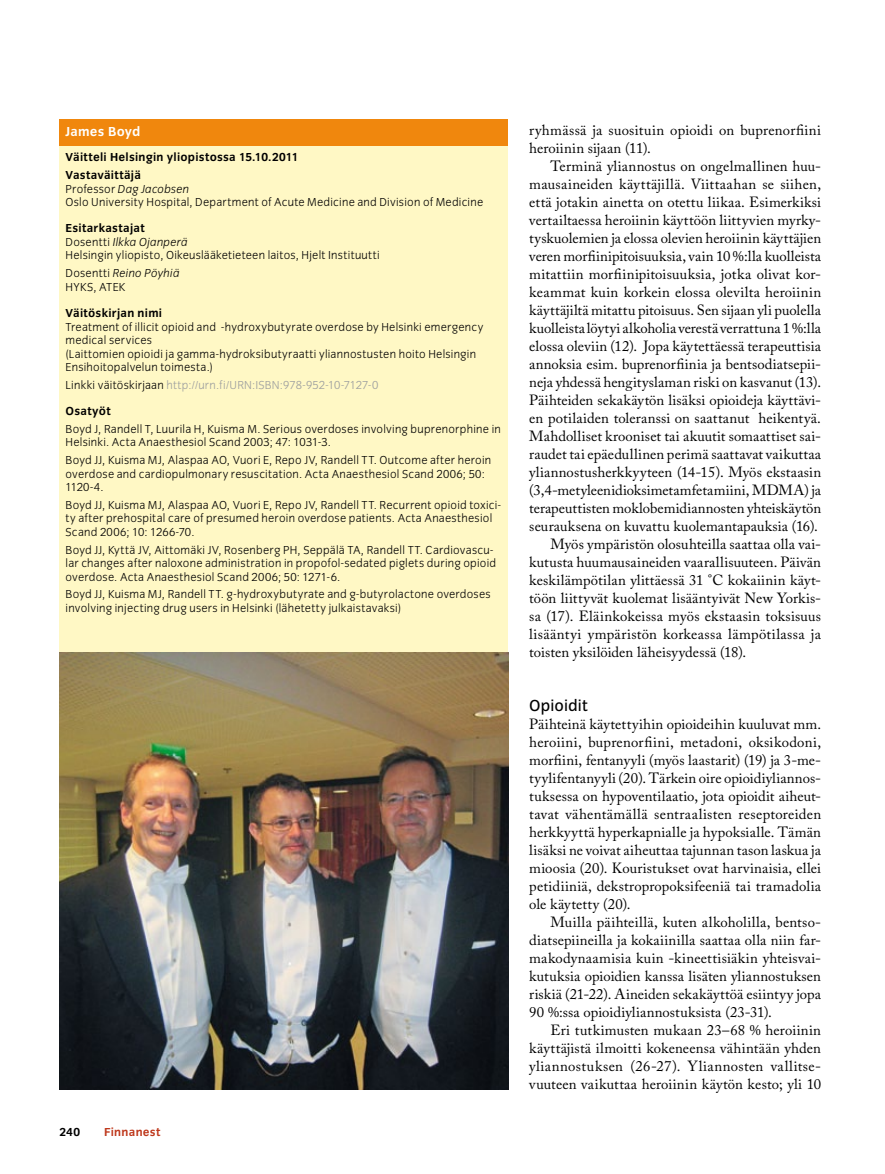
<style>
.page{position:relative;width:885px;height:1174px;background:#fff}
.page>*{position:absolute;margin:0;border:0;box-sizing:border-box;transform-origin:0 0}
.t1{font:16.5px "Congress Sans";letter-spacing:.005em;color:#000}
.t2{font:14.7px/18px "Adobe Caslon Pro";letter-spacing:.01em;color:#000;text-align:justify}
.t3{font:700 13.5px "Congress Sans";letter-spacing:.015em;color:#fff}
.t4{font:300 12px/13.5px "Congress Sans";letter-spacing:.02em;color:#000}
.t5{font:700 12px/17.7px "Congress Sans";letter-spacing:.02em;color:#000}
.t6{font:300 12px/26.2px "Congress Sans";letter-spacing:.02em;color:#9c9e9f}
.t7{font:700 12px "Congress Sans";letter-spacing:.02em;color:#be381c}
.s1{font-style:italic}
.s2{font-weight:700}
.s3{color:#000}
.s4{font-weight:700;color:#000}
</style>
<div class="page">
<div style="left:60px;top:119px;width:448px;height:27px;background:#f0870d"></div>
<div style="left:60px;top:146px;width:448px;height:510px;background:#fff8c5"></div>
<img style="left:60px;top:653px;width:448px;height:436px">
<p class="t3" style="left:66px;top:123px;width:76px">James Boyd</p>
<p class="t5" style="left:66px;top:148px;width:234px">Väitteli Helsingin yliopistossa 15.10.2011<br>Vastaväittäjä</p>
<p class="t4" style="left:66px;top:182px;width:419px">Professor <span class="s1">Dag Jacobsen<br></span>Oslo University Hospital, Department of Acute Medicine and Division of Medicine</p>
<p class="t4" style="left:66px;top:222px;width:315px"><span class="s2">Esitarkastajat<br></span>Dosentti <span class="s1">Ilkka Ojanperä<br></span>Helsingin yliopisto, Oikeuslääketieteen laitos, Hjelt Instituutti</p>
<p class="t4" style="left:66px;top:266px;width:115px">Dosentti <span class="s1">Reino Pöyhiä<br></span>HYKS, ATEK</p>
<p class="t5" style="left:66px;top:304px;width:98px">Väitöskirjan nimi</p>
<p class="t4" style="left:66px;top:320px;width:419px">Treatment of illicit opioid and -hydroxybutyrate overdose by Helsinki emergency medical services<br>(Laittomien opioidi ja gamma-hydroksibutyraatti yliannostusten hoito Helsingin Ensihoitopalvelun toimesta.)</p>
<p class="t6" style="left:66px;top:372px;width:314px"><span class="s3">Linkki väitöskirjaan</span> http://urn.fi/U RN:ISBN:978-952-10-7127-0<br><span class="s4">Osatyöt</span></p>
<p class="t4" style="left:66px;top:422px;width:437px">Boyd J, Randell T, Luurila H, Kuisma M. Serious overdoses involving buprenorphine in<br>Helsinki. Acta Anaesthesiol Scand 2003; 47: 1031-3.  </p>
<p class="t4" style="left:66px;top:453px;width:427px">Boyd JJ, Kuisma MJ, Alaspaa AO, Vuori E, Repo JV, Randell TT. Outcome after heroin overdose and cardiopulmonary resuscitation. Acta Anaesthesiol Scand 2006; 50:<br>1120-4.</p>
<p class="t4" style="left:66px;top:498px;width:437px">Boyd JJ, Kuisma MJ, Alaspaa AO, Vuori E, Repo JV, Randell TT. Recurrent opioid toxici&shy;ty after prehospital care of presumed heroin overdose patients. Acta Anaesthesiol<br>Scand 2006; 10: 1266-70.   </p>
<p class="t4" style="left:66px;top:543px;width:432px">Boyd JJ, Kyttä JV, Aittomäki JV, Rosenberg PH, Seppälä TA, Randell TT. Cardiovascu&shy;lar changes after naloxone administration in propofol-sedated piglets during opioid overdose. Acta Anaesthesiol Scand 2006; 50: 1271-6.  </p>
<p class="t4" style="left:66px;top:587px;width:426px">Boyd JJ, Kuisma MJ, Randell TT. g-hydroxybutyrate and g-butyrolactone overdoses involving injecting drug users in Helsinki (lähetetty julkaistavaksi)</p>
<p class="t5" style="left:60px;top:1123px;width:22px">240</p>
<p class="t7" style="left:104px;top:1125px;width:58px">Finnanest</p>
<p class="t2" style="left:529px;top:121px;width:293px">ryhmässä ja suosituin opioidi on buprenorfiini heroiinin sijaan (11).</p>
<p class="t2" style="left:550px;top:157px;width:272px">Terminä yliannostus on ongelmallinen huu-</p>
<p class="t2" style="left:529px;top:175px;width:293px">mausaineiden käyttäjillä. Viittaahan se siihen,</p>
<p class="t2" style="left:529px;top:193px;width:293px">että jotakin ainetta on otettu liikaa. Esimerkiksi</p>
<p class="t2" style="left:529px;top:211px;width:293px">vertailtaessa heroiinin käyttöön liittyvien myrky-</p>
<p class="t2" style="left:529px;top:229px;width:293px">tyskuolemien ja elossa olevien heroiinin käyttäjien</p>
<p class="t2" style="left:529px;top:247px;width:293px">veren morfiinipitoisuuksia, vain 10 %:lla kuolleista</p>
<p class="t2" style="left:529px;top:265px;width:293px">mitattiin morfiinipitoisuuksia, jotka olivat kor-</p>
<p class="t2" style="left:529px;top:283px;width:293px">keammat kuin korkein elossa olevilta heroiinin</p>
<p class="t2" style="left:529px;top:301px;width:293px">käyttäjiltä mitattu pitoisuus. Sen sijaan yli puolella</p>
<p class="t2" style="left:529px;top:319px;width:293px">kuolleista löytyi alkoholia verestä verrattuna 1 %:lla</p>
<p class="t2" style="left:529px;top:337px;width:293px">elossa oleviin (12). Jopa käytettäessä terapeuttisia</p>
<p class="t2" style="left:529px;top:355px;width:293px">annoksia esim. buprenorfiinia ja bentsodiatsepii-</p>
<p class="t2" style="left:529px;top:373px;width:293px">neja yhdessä hengityslaman riski on kasvanut (13).</p>
<p class="t2" style="left:529px;top:391px;width:293px">Päihteiden sekakäytön lisäksi opioideja käyttävi-</p>
<p class="t2" style="left:529px;top:409px;width:293px">en potilaiden toleranssi on saattanut heikentyä.</p>
<p class="t2" style="left:529px;top:427px;width:293px">Mahdolliset krooniset tai akuutit somaattiset sai-</p>
<p class="t2" style="left:529px;top:445px;width:293px">raudet tai epäedullinen perimä saattavat vaikuttaa</p>
<p class="t2" style="left:529px;top:463px;width:293px">yliannostusherkkyyteen (14-15). Myös ekstaasin</p>
<p class="t2" style="left:529px;top:481px;width:293px">(3,4-metyleenidioksimetamfetamiini, MDMA) ja</p>
<p class="t2" style="left:529px;top:499px;width:293px">terapeuttisten moklobemidiannosten yhteiskäytön</p>
<p class="t2" style="left:529px;top:517px;width:290px">seurauksena on kuvattu kuolemantapauksia (16).</p>
<p class="t2" style="left:550px;top:535px;width:272px">Myös ympäristön olosuhteilla saattaa olla vai-</p>
<p class="t2" style="left:529px;top:553px;width:293px">kutusta huumausaineiden vaarallisuuteen. Päivän</p>
<p class="t2" style="left:529px;top:571px;width:293px">keskilämpötilan ylittäessä 31 °C kokaiinin käyt-</p>
<p class="t2" style="left:529px;top:589px;width:293px">töön liittyvät kuolemat lisääntyivät New Yorkis-</p>
<p class="t2" style="left:529px;top:607px;width:293px">sa (17). Eläinkokeissa myös ekstaasin toksisuus</p>
<p class="t2" style="left:529px;top:625px;width:293px">lisääntyi ympäristön korkeassa lämpötilassa ja</p>
<p class="t2" style="left:529px;top:643px;width:218px">toisten yksilöiden läheisyydessä (18).</p>
<p class="t1" style="left:529px;top:696px;width:60px">Opioidit</p>
<p class="t2" style="left:529px;top:715px;width:293px">Päihteinä käytettyihin opioideihin kuuluvat mm. heroiini, buprenorfiini, metadoni, oksikodoni, morfiini, fentanyyli (myös laastarit) (19) ja 3-me&shy;tyylifentanyyli (20). Tärkein oire opioidiyliannos&shy;tuksessa on hypoventilaatio, jota opioidit aiheut&shy;tavat vähentämällä sentraalisten reseptoreiden herkkyyttä hyperkapnialle ja hypoksialle. Tämän lisäksi ne voivat aiheuttaa tajunnan tason laskua ja mioosia (20). Kouristukset ovat harvinaisia, ellei petidiiniä, dekstropropoksifeeniä tai tramadolia ole käytetty (20).</p>
<p class="t2" style="left:529px;top:913px;width:293px;text-indent:21px">Muilla päihteillä, kuten alkoholilla, bentso&shy;diatsepiineilla ja kokaiinilla saattaa olla niin far&shy;makodynaamisia kuin -kineettisiäkin yhteisvai&shy;kutuksia opioidien kanssa lisäten yliannostuksen riskiä (21-22). Aineiden sekakäyttöä esiintyy jopa 90 %:ssa opioidiyliannostuksista (23-31).</p>
<p class="t2" style="left:529px;top:1021px;width:293px;text-indent:21px">Eri tutkimusten mukaan 23–68 % heroiinin käyttäjistä ilmoitti kokeneensa vähintään yhden yliannostuksen (26-27). Yliannosten vallitse&shy;vuuteen vaikuttaa heroiinin käytön kesto; yli 10</p>
</div>
